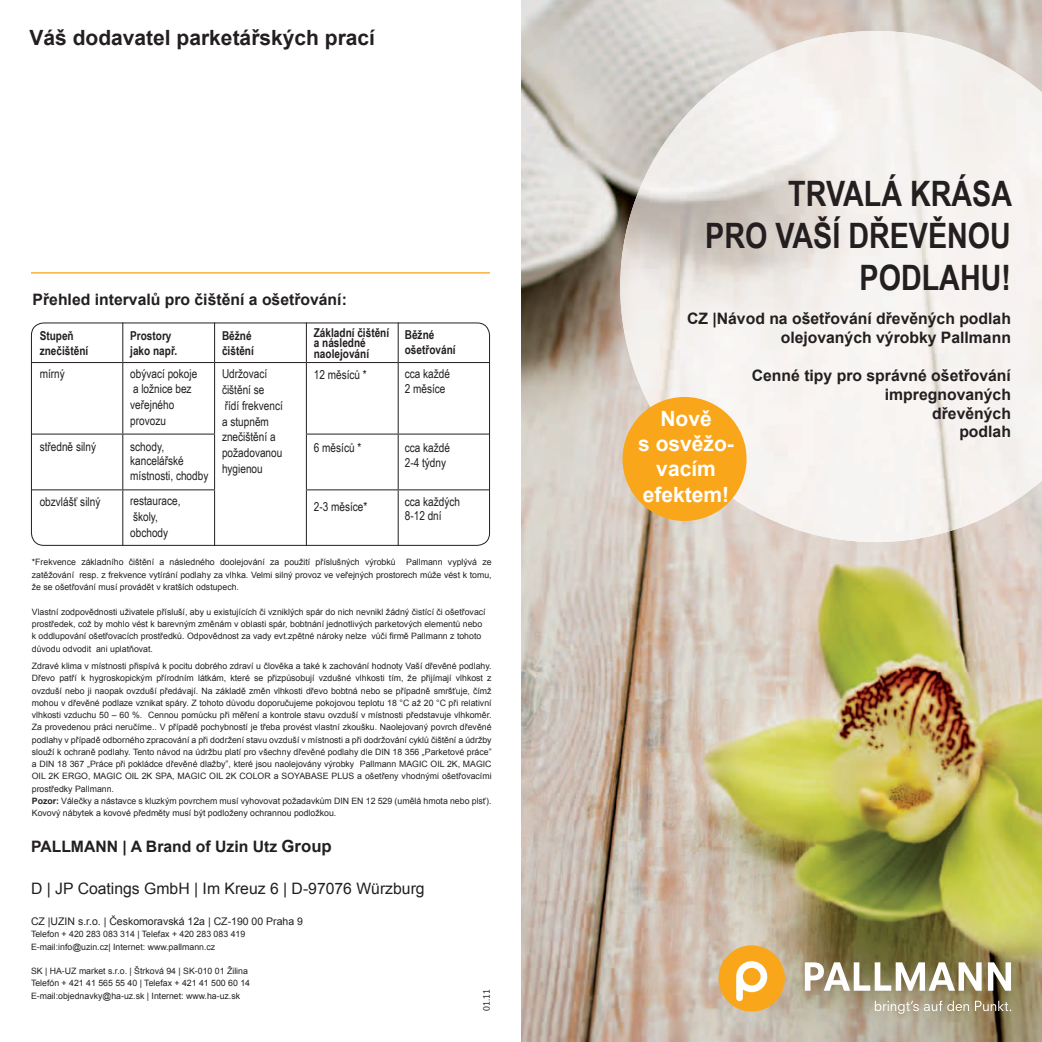
<style>
.page{position:relative;width:1042px;height:1042px;background:#fff}
.page>*{position:absolute;margin:0;border:0;box-sizing:border-box;transform-origin:0 0}
.t1{font:700 35px/42px "Arial Narrow";color:#231f20;text-align:right}
.t2{font:700 21px "Arial";color:#231f20}
.t3{font:700 21px/25.2px "Arial";color:#fff;text-align:center}
.t4{font:700 15.75px/18.9px "Arial";color:#231f20;text-align:right}
.t5{font:15.75px "Arial";color:#231f20}
.t6{font:12.25px/15.8px "Arial Narrow";color:#231f20}
.t7{font:700 12.25px/14.7px "Arial Narrow";color:#231f20}
.t8{font:10.85px "Shaker C";color:#231f20}
.t9{font:10.5px "Arial";color:#231f20}
.t10{font:8.75px/12.2px "Arial";color:#231f20}
.s1{font-weight:700}
.s2{font-size:16.8px}
</style>
<div class="page">
<img style="left:521px;top:0;width:521px;height:1042px">
<div style="left:718px;top:945px;width:67px;height:66px;background:#faa61a;border-radius:50%"></div>
<svg style="left:736px;top:961px;width:31px;height:40px"></svg>
<svg style="left:805px;top:962px;width:176px;height:28px"></svg>
<svg style="left:988px;top:962px;width:23px;height:28px"></svg>
<svg style="left:875px;top:1000px;width:94px;height:14px"></svg>
<svg style="left:975px;top:1001px;width:36px;height:10px"></svg>
<img style="left:680px;top:31px;width:242px;height:511px">
<img style="left:921px;top:35px;width:121px;height:503px">
<img style="left:620px;top:122px;width:60px;height:329px">
<div style="left:622px;top:397px;width:124px;height:124px;background:#faa61a;border-radius:50%"></div>
<hr style="left:31px;top:272px;width:459px;height:1px;background:#faa61a">
<hr style="left:122px;top:322px;width:1px;height:40px;background:#231f20">
<hr style="left:214px;top:322px;width:1px;height:40px;background:#231f20">
<hr style="left:306px;top:322px;width:1px;height:40px;background:#231f20">
<hr style="left:398px;top:322px;width:1px;height:40px;background:#231f20">
<hr style="left:31px;top:362px;width:92px;height:1px;background:#231f20">
<hr style="left:123px;top:362px;width:92px;height:1px;background:#231f20">
<hr style="left:122px;top:363px;width:1px;height:71px;background:#231f20">
<hr style="left:215px;top:362px;width:91px;height:1px;background:#231f20">
<hr style="left:214px;top:363px;width:1px;height:71px;background:#231f20">
<hr style="left:306px;top:362px;width:92px;height:1px;background:#231f20">
<hr style="left:306px;top:363px;width:1px;height:71px;background:#231f20">
<hr style="left:398px;top:362px;width:92px;height:1px;background:#231f20">
<hr style="left:398px;top:363px;width:1px;height:71px;background:#231f20">
<hr style="left:31px;top:434px;width:92px;height:1px;background:#231f20">
<hr style="left:123px;top:434px;width:92px;height:1px;background:#231f20">
<hr style="left:122px;top:434px;width:1px;height:55px;background:#231f20">
<hr style="left:214px;top:434px;width:1px;height:55px;background:#231f20">
<hr style="left:306px;top:434px;width:92px;height:1px;background:#231f20">
<hr style="left:306px;top:434px;width:1px;height:55px;background:#231f20">
<hr style="left:398px;top:434px;width:92px;height:1px;background:#231f20">
<hr style="left:398px;top:434px;width:1px;height:55px;background:#231f20">
<hr style="left:31px;top:489px;width:92px;height:1px;background:#231f20">
<hr style="left:123px;top:489px;width:92px;height:1px;background:#231f20">
<hr style="left:122px;top:490px;width:1px;height:56px;background:#231f20">
<hr style="left:214px;top:490px;width:1px;height:56px;background:#231f20">
<hr style="left:306px;top:489px;width:92px;height:1px;background:#231f20">
<hr style="left:306px;top:490px;width:1px;height:56px;background:#231f20">
<hr style="left:398px;top:489px;width:92px;height:1px;background:#231f20">
<hr style="left:398px;top:490px;width:1px;height:56px;background:#231f20">
<div style="left:31px;top:322px;width:459px;height:224px;border:1px solid #231f20;border-radius:12px"></div>
<h2 class="t2" style="left:30px;top:24px;width:347px">Váš dodavatel parketářských prací</h2>
<h3 class="t4" style="left:33px;top:291px;width:316px">Přehled intervalů pro čištění a ošetřování:</h3>
<h3 class="t7" style="left:40px;top:328px;width:50px">Stupeň znečištění</h3>
<h3 class="t6" style="left:40px;top:366px;width:27px">mírný</h3>
<h3 class="t7" style="left:314px;top:327px;width:77px;line-height:10.5px">Základní čištění a následné naolejování</h3>
<h3 class="t6" style="left:314px;top:366px;width:55px">12 měsíců *</h3>
<h3 class="t7" style="left:405px;top:327px;width:52px">Běžné ošetřování</h3>
<h3 class="t6" style="left:405px;top:366px;width:47px;line-height:14.7px">cca každé<br>2 měsíce</h3>
<h3 class="t7" style="left:222px;top:328px;width:33px">Běžné čištění</h3>
<h3 class="t6" style="left:222px;top:366px;width:62px">Udržovací čištění se<br>řídí frekvencí a stupněm znečištění a požadovanou hygienou</h3>
<h3 class="t7" style="left:130px;top:328px;width:48px">Prostory jako např.</h3>
<h3 class="t6" style="left:130px;top:366px;width:69px">obývací pokoje a ložnice bez veřejného provozu</h3>
<h3 class="t6" style="left:130px;top:438px;width:80px;line-height:14.7px">schody, kancelářské místnosti, chodby</h3>
<h3 class="t6" style="left:130px;top:492px;width:52px">restaurace, školy, obchody</h3>
<h3 class="t6" style="left:40px;top:438px;width:58px">středně silný</h3>
<h3 class="t6" style="left:314px;top:439px;width:49px">6 měsíců *</h3>
<h3 class="t6" style="left:405px;top:440px;width:47px;line-height:14.7px">cca každé<br>2-4 týdny</h3>
<h3 class="t6" style="left:405px;top:493px;width:57px;line-height:14.7px">cca každých<br>8-12 dní</h3>
<p class="t10" style="left:32px;top:556px;width:461px;text-align:justify">*Frekvence základního čištění a následného doolejování za použití příslušných výrobků Pallmann vyplývá ze zatěžování resp. z frekvence vytírání podlahy za vlhka. Velmi silný provoz ve veřejných prostorech může vést k tomu, že se ošetřování musí provádět v kratších odstupech.</p>
<p class="t10" style="left:32px;top:606px;width:455px">Vlastní zodpovědnosti uživatele přísluší, aby u existujících či vzniklých spár do nich nevnikl žádný čistící či ošetřovací prostředek, což by mohlo vést k barevným změnám v oblasti spár, bobtnání jednotlivých parketových elementů nebo k oddlupování ošetřovacích prostředků. Odpovědnost za vady evt.zpětné nároky nelze vůči firmě Pallmann z tohoto důvodu odvodit ani uplatňovat.</p>
<p class="t10" style="left:32px;top:660px;width:461px">Zdravé klima v místnosti přispívá k pocitu dobrého zdraví u člověka a také k zachování hodnoty Vaší dřevěné podlahy.<br>Dřevo patří k hygroskopickým přírodním látkám, které se přizpůsobují vzdušné vlhkosti tím, že přijímají vlhkost z ovzduší nebo ji naopak ovzduší předávají. Na základě změn vlhkosti dřevo bobtná nebo se případně smršťuje, čímž mohou v dřevěné podlaze vznikat spáry. Z tohoto důvodu doporučujeme pokojovou teplotu 18 °C až 20 °C při relativní vlhkosti vzduchu 50 – 60 %. Cennou pomůcku při měření a kontrole stavu ovzduší v místnosti představuje vlhkoměr.<br>Za provedenou práci neručíme.. V případě pochybností je třeba provést vlastní zkoušku. Naolejovaný povrch dřevěné podlahy v případě odborného zpracování a při dodržení stavu ovzduší v místnosti a při dodržování cyklů čištění a údržby slouží k ochraně podlahy. Tento návod na údržbu platí pro všechny dřevěné podlahy dle DIN 18 356 „Parketové práce” a DIN 18 367 „Práce při pokládce dřevěné dlažby”, které jsou naolejovány výrobky Pallmann MAGIC OIL 2K, MAGIC OIL 2K ERGO, MAGIC OIL 2K SPA, MAGIC OIL 2K COLOR a SOYABASE PLUS a ošetřeny vhodnými ošetřovacími prostředky Pallmann.<br><span class="s1">Pozor:</span> Válečky a nástavce s kluzkým povrchem musí vyhovovat požadavkům DIN EN 12 529 (umělá hmota nebo plsť).<br>Kovový nábytek a kovové předměty musí být podloženy ochrannou podložkou.</p>
<h3 class="t4" style="left:31px;top:837px;width:302px">PALLMANN | A Brand of Uzin Utz <span class="s2">Group</span></h3>
<h3 class="t5" style="left:31px;top:878px;width:395px">D | JP Coatings GmbH | Im Kreuz 6 | D-97076 Würzburg</h3>
<p class="t9" style="left:31px;top:914px;width:273px">CZ |UZIN s.r.o. | Českomoravská 12a | CZ-190 00 Praha 9</p>
<p class="t10" style="left:31px;top:928px;width:216px">Telefon + 420 283 083 314 | Telefax + 420 283 083 419<br>E-mail:info@uzin.cz| Internet: www.pallmann.cz</p>
<p class="t10" style="left:31px;top:965px;width:221px">SK | HA-UZ market s.r.o. | Štrková 94 | SK-010 01 Žilina<br>Telefón + 421 41 565 55 40 | Telefax + 421 41 500 60 14<br>E-mail:objednavky@ha-uz.sk | Internet: www.ha-uz.sk</p>
<h3 class="t6" style="left:40px;top:493px;width:62px">obzvlášť silný</h3>
<h3 class="t6" style="left:314px;top:498px;width:55px">2-3 měsíce*</h3>
<p class="t8" style="left:481px;top:1011px;width:23px;rotate:-90deg">01.11</p>
<h1 class="t1" style="left:705px;top:171px;width:308px">Trvalá krása<br>pro Vaší dřevěnou podlahu!</h1>
<h3 class="t4" style="left:687px;top:310px;width:325px">CZ |Návod na ošetřování dřevěných podlah olejovaných výrobky Pallmann</h3>
<h3 class="t4" style="left:752px;top:366px;width:261px">Cenné tipy pro správné ošetřování impregnovaných<br>dřevěných<br>podlah</h3>
<h2 class="t3" style="left:638px;top:407px;width:97px">Nově<br>s osvěžo&shy;vacím efektem!</h2>
</div>
